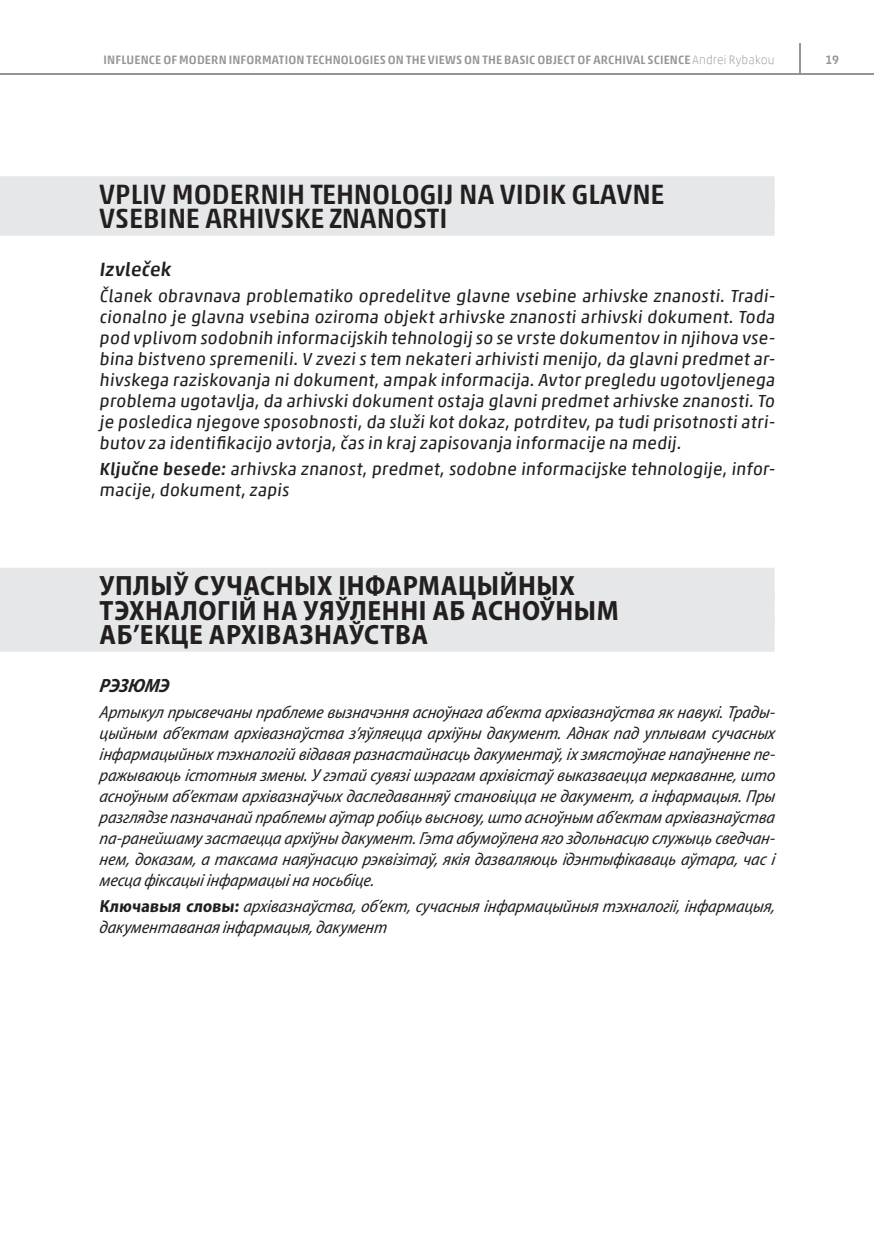
<style>
.page{position:relative;width:874px;height:1241px;background:#fff}
.page>*{position:absolute;margin:0;border:0;box-sizing:border-box;transform-origin:0 0}
.Naslov_SLO{font:500 28px "Akko Std";color:#231f20}
.Naslov_SLO-2{font:700 semi-condensed 28px "Myriad Pro";letter-spacing:.02em;color:#231f20}
.Naslov_SLO_2{font:700 semi-condensed 28px "Myriad Pro";letter-spacing:.02em;color:#231f20}
.Naslov_povzetek{font:500 19.25px "Akko Std";color:#231f20}
.Naslov_povzetek-2{font:italic 700 semi-condensed 19.25px "Myriad Pro";color:#231f20}
.Povzetek_EN{font:italic semi-condensed 17.5px/21px "Myriad Pro";letter-spacing:-.005em;color:#231f20}
.Povzetek_EN-2{font:17.5px/21px "Akko Pro";letter-spacing:.005em;color:#231f20;text-align:justify}
.t1{font:500 12.25px "Akko Std";letter-spacing:.01em;color:#939598}
.s1{font-weight:100}
.s2{font-family:"Akko Std";font-weight:500}
.s3{font-weight:700;font-style:normal}
</style>
<div class="page">
<div style="left:0;top:176px;width:774px;height:35px;background:#e6e7e9"></div>
<div style="left:0;top:201px;width:774px;height:35px;background:#e6e7e9"></div>
<div style="left:0;top:567px;width:774px;height:35px;background:#e6e7e9"></div>
<div style="left:0;top:592px;width:774px;height:35px;background:#e6e7e9"></div>
<div style="left:0;top:616px;width:774px;height:35px;background:#e6e7e9"></div>
<hr style="left:0;top:74px;width:873px;height:1px;background:#939598">
<hr style="left:799px;top:43px;width:1px;height:32px;background:#939598">
<p class="t1" style="left:104px;top:52px;width:672px">INFLUENCE OF MODERN INFORMATION TECHNOLOGIES ON THE VIEWS ON THE BASIC OBJECT OF ARCHIVAL SCIENCE <span class="s1">Andrei Rybakou</span></p>
<p class="t1" style="left:825px;top:52px;width:15px">19</p>
<p class="Naslov_SLO" style="left:99px;top:177px;width:566px">VPLIV MODERNIH TEHNOLOGIJ NA VIDIK GLAVNE</p>
<p class="Naslov_SLO" style="left:99px;top:201px;width:349px">VSEBINE ARHIVSKE ZNANOSTI</p>
<p class="Naslov_povzetek" style="left:99px;top:258px;width:76px">Izvleček</p>
<p class="Povzetek_EN-2" style="left:99px;top:285px;width:679px">Članek obravnava problematiko opredelitve glavne vsebine arhivske znanosti. Tradi&shy;cionalno je glavna vsebina oziroma objekt arhivske znanosti arhivski dokument. Toda pod vplivom sodobnih informacijskih tehnologij so se vrste dokumentov in njihova vse&shy;bina bistveno spremenili. V zvezi s tem nekateri arhivisti menijo, da glavni predmet ar&shy;hivskega raziskovanja ni dokument, ampak informacija. Avtor pregledu ugotovljenega problema ugotavlja, da arhivski dokument ostaja glavni predmet arhivske znanosti. To je posledica njegove sposobnosti, da služi kot dokaz, potrditev, pa tudi prisotnosti atri&shy;butov za identifikacijo avtorja,čas in kraj zapisovanja informacije na medij.</p>
<p class="Povzetek_EN-2" style="left:99px;top:458px;width:679px"><span class="s2">Ključne besede:</span> arhivska znanost, predmet, sodobne informacijske tehnologije, infor&shy;macije,dokument,zapis</p>
<p class="Naslov_SLO_2" style="left:99px;top:567px;width:476px">УПЛЫЎ СУЧАСНЫХ ІНФАРМАЦЫЙНЫХ</p>
<p class="Naslov_SLO-2" style="left:99px;top:592px;width:520px">ТЭХНАЛОГІЙ НА УЯЎЛЕННІ АБ АСНОЎНЫМ</p>
<p class="Naslov_SLO-2" style="left:99px;top:616px;width:330px">АБ’ЕКЦЕ АРХІВАЗНАЎСТВА</p>
<p class="Naslov_povzetek-2" style="left:99px;top:673px;width:74px">РЭЗЮМЭ</p>
<p class="Povzetek_EN" style="left:99px;top:701px;width:679px">Артыкул прысвечаны праблеме вызначэння асноўнага аб’екта архівазнаўства як навукі. Трады&shy;цыйным аб’ектам архівазнаўства з’яўляецца архіўны дакумент. Аднак пад уплывам сучасных інфармацыйных тэхналогій відавая разнастайнасць дакументаў, іх змястоўнае напаўненне пе&shy;ражываюць істотныя змены. У гэтай сувязі шэрагам архівістаў выказваецца меркаванне, што асноўным аб’ектам архівазнаўчых даследаванняў становіцца не дакумент, а інфармацыя. Пры разглядзе пазначанай праблемы аўтар робіць выснову, што асноўным аб’ектам архівазнаўства па-ранейшаму застаецца архіўны дакумент.Гэта абумоўлена яго здольнасцю служыць сведчан&shy;нем, доказам, а таксама наяўнасцю рэквізітаў, якія дазваляюць ідэнтыфікаваць аўтара, час і месца фіксацыіінфармацыіна носьбіце.</p>
<p class="Povzetek_EN" style="left:99px;top:895px;width:676px"><span class="s3">Ключавыя словы:</span> архівазнаўства, об’ект, сучасныя інфармацыйныя тэхналогіі, інфармацыя, дакументаваная інфармацыя, дакумент</p>
</div>
